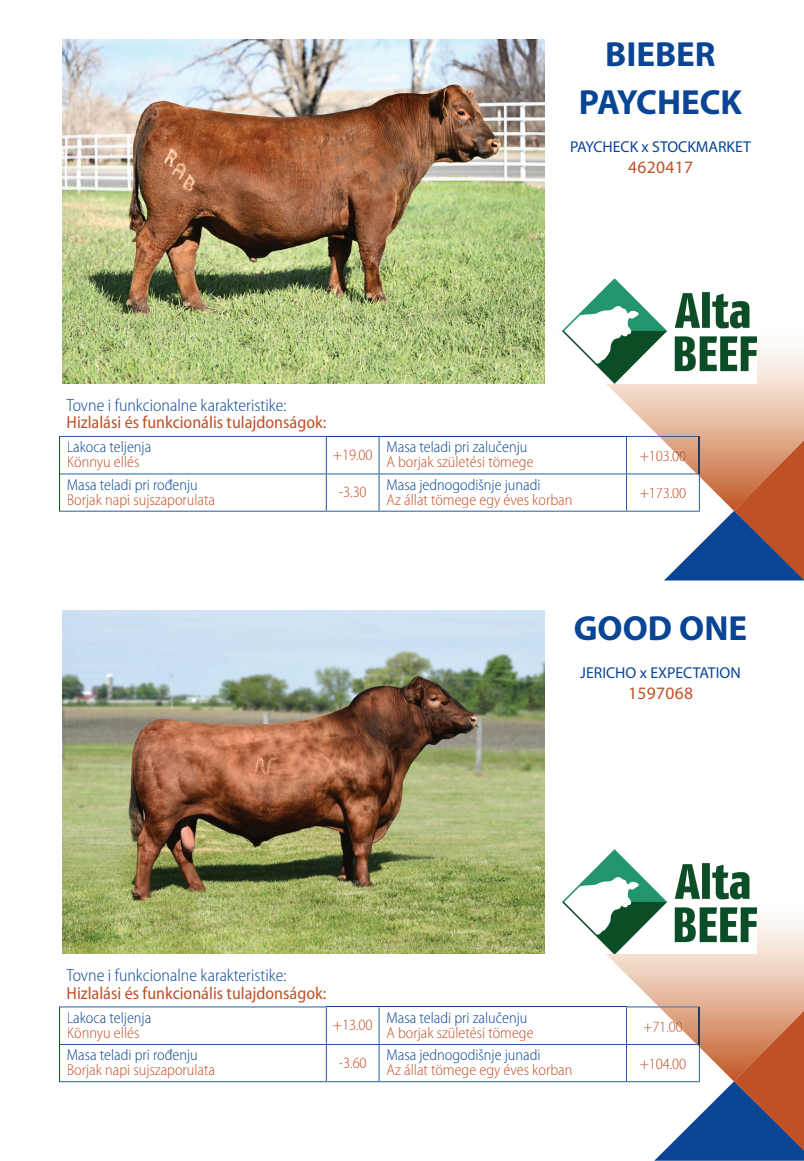
<style>
.page{position:relative;width:804px;height:1161px;background:#fff}
.page>*{position:absolute;margin:0;border:0;box-sizing:border-box;transform-origin:0 0}
.t1{font:700 35px/48.3px "Myriad Pro";color:#094594;text-align:center}
.t2{font:semi-condensed 17.5px "Myriad Pro";color:#c05127}
.t3{font:300 semi-condensed 17.5px "Myriad Pro";color:#094594}
.t4{font:17.5px "Myriad Pro";letter-spacing:.02em;color:#c05127}
.t5{font:300 semi-condensed 15.75px "Myriad Pro";color:#c05127}
.t6{font:300 semi-condensed 15.75px "Myriad Pro";color:#094594}
.t7{font:15.75px "Myriad Pro";color:#094594}
</style>
<div class="page">
<svg style="left:562px;top:330px;width:242px;height:106px"></svg>
<img style="left:63px;top:39px;width:481px;height:344px">
<svg style="left:59px;top:436px;width:745px;height:144px"></svg>
<img style="left:563px;top:279px;width:193px;height:104px">
<svg style="left:562px;top:901px;width:242px;height:105px"></svg>
<img style="left:63px;top:610px;width:481px;height:344px">
<svg style="left:59px;top:1006px;width:745px;height:155px"></svg>
<img style="left:563px;top:850px;width:193px;height:104px">
<h1 class="t1" style="left:579px;top:29px;width:165px">BIEBER<br>PAYCHECK</h1>
<p class="t7" style="left:570px;top:137px;width:182px">PAYCHECK x STOCKMARKET</p>
<p class="t4" style="left:628px;top:156px;width:66px">4620417</p>
<p class="t3" style="left:66px;top:394px;width:221px">Tovne i funkcionalne karakteristike:</p>
<p class="t2" style="left:66px;top:411px;width:261px">Hizlalási és funkcionális tulajdonságok:</p>
<p class="t6" style="left:67px;top:438px;width:86px">Lakoca teljenja</p>
<p class="t5" style="left:67px;top:452px;width:74px">Könnyu ellés</p>
<p class="t5" style="left:333px;top:445px;width:41px">+19.00</p>
<p class="t6" style="left:386px;top:438px;width:142px">Masa teladi pri zalučenju</p>
<p class="t5" style="left:386px;top:452px;width:149px">A borjak születési tömege</p>
<p class="t5" style="left:639px;top:446px;width:48px">+103.00</p>
<p class="t6" style="left:67px;top:475px;width:132px">Masa teladi pri rođenju</p>
<p class="t5" style="left:67px;top:490px;width:150px">Borjak napi sujszaporulata</p>
<p class="t5" style="left:339px;top:482px;width:29px">-3.30</p>
<p class="t6" style="left:386px;top:475px;width:156px">Masa jednogodišnje junadi</p>
<p class="t5" style="left:386px;top:490px;width:187px">Az állat tömege egy éves korban</p>
<p class="t5" style="left:639px;top:484px;width:48px">+173.00</p>
<h1 class="t1" style="left:573px;top:603px;width:175px">GOOD ONE</h1>
<p class="t7" style="left:580px;top:663px;width:162px">JERICHO x EXPECTATION</p>
<p class="t4" style="left:628px;top:682px;width:66px">1597068</p>
<p class="t3" style="left:66px;top:965px;width:221px">Tovne i funkcionalne karakteristike:</p>
<p class="t2" style="left:66px;top:982px;width:261px">Hizlalási és funkcionális tulajdonságok:</p>
<p class="t6" style="left:67px;top:1008px;width:86px">Lakoca teljenja</p>
<p class="t5" style="left:67px;top:1023px;width:74px">Könnyu ellés</p>
<p class="t6" style="left:67px;top:1045px;width:132px">Masa teladi pri rođenju</p>
<p class="t5" style="left:67px;top:1060px;width:150px">Borjak napi sujszaporulata</p>
<p class="t5" style="left:333px;top:1015px;width:41px">+13.00</p>
<p class="t6" style="left:386px;top:1008px;width:142px">Masa teladi pri zalučenju</p>
<p class="t5" style="left:386px;top:1023px;width:149px">A borjak születési tömege</p>
<p class="t5" style="left:339px;top:1053px;width:29px">-3.60</p>
<p class="t6" style="left:386px;top:1045px;width:156px">Masa jednogodišnje junadi</p>
<p class="t5" style="left:386px;top:1060px;width:187px">Az állat tömege egy éves korban</p>
<p class="t5" style="left:643px;top:1017px;width:41px">+71.00</p>
<p class="t5" style="left:639px;top:1054px;width:48px">+104.00</p>
</div>
